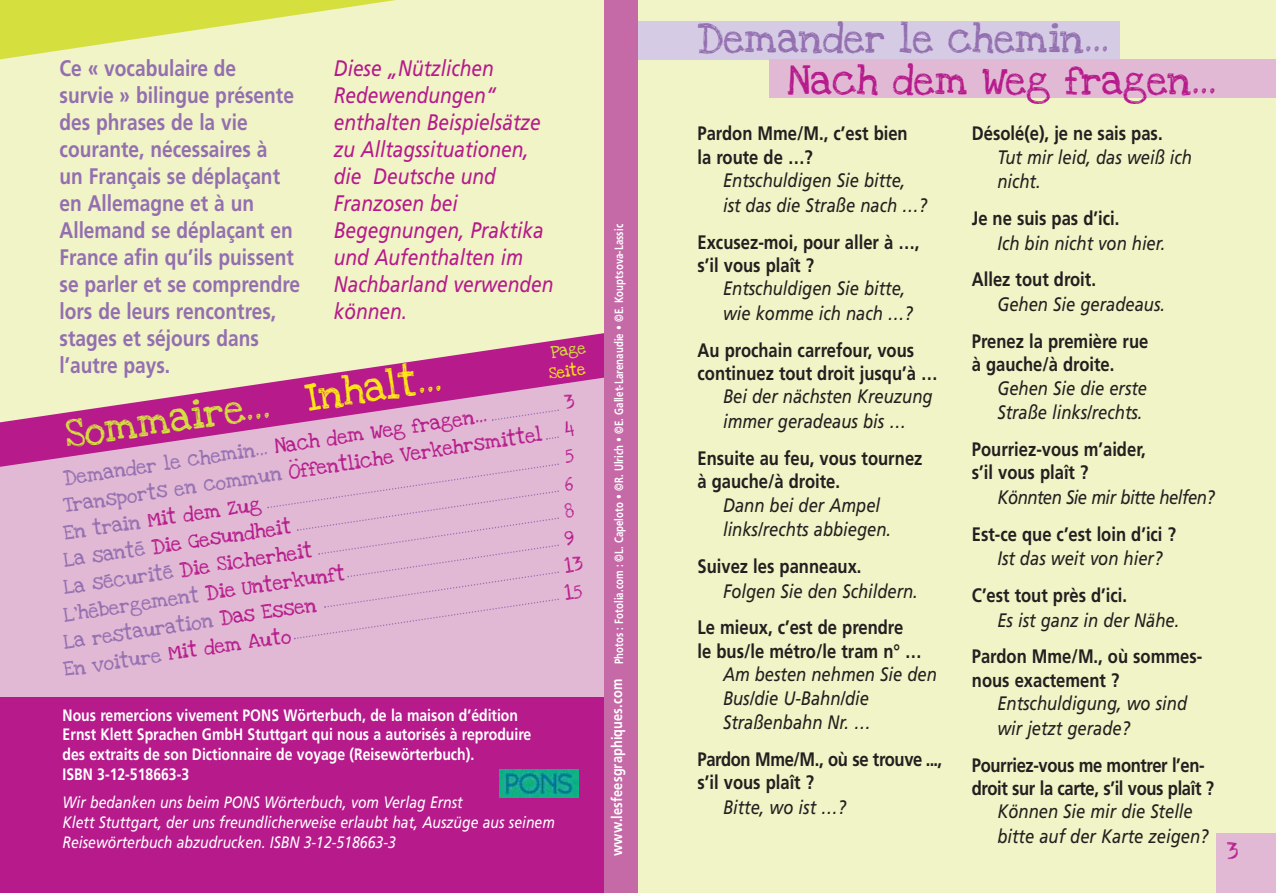
<style>
.page{position:relative;width:1276px;height:893px;background:#fff}
.page>*{position:absolute;margin:0;border:0;box-sizing:border-box;transform-origin:0 0}
.t1{font:30px "Love Ya Like A Sister";color:#936fb0}
.t2{font:30px "Love Ya Like A Sister";color:#b61a8b}
.t3{font:30px "Love Ya Like A Sister";color:#d5df3e}
.t4{font:30px "Love Ya Like A Sister";color:#ffe616}
.t5{font:700 22.5px/27px "Frutiger";color:#936fb0;scale:.85 1}
.t6{font:italic 22.5px/27px "Frutiger";color:#b61a8b;scale:.85 1}
.t7{font:italic 19.5px/24.6px "Frutiger";color:#231f20;scale:.85 1}
.t8{font:700 19.5px/23.4px "Frutiger";color:#231f20;scale:.85 1}
.t9{font:700 19.5px/23.4px "Frutiger";letter-spacing:-.02em;color:#231f20;scale:.85 1}
.t10{font:italic 19.5px "Frutiger";letter-spacing:-.03em;color:#231f20;scale:.85 1}
.t11{font:18px "Love Ya Like A Sister";color:#b61a8b}
.t12{font:700 16.5px/19.8px "Frutiger";color:#fff;scale:.85 1}
.t13{font:italic 16.5px/19.8px "Frutiger";color:#fff;scale:.85 1}
.t14{font:15px/28.8px "Love Ya Like A Sister";color:#b61a8b}
.t15{font:15px "Love Ya Like A Sister";color:#936fb0}
.t16{font:700 12px "Frutiger";letter-spacing:.01em;color:#fff;scale:.8 1}
.t17{font:12px "Love Ya Like A Sister";color:#ffe616}
.t18{font:12px "Love Ya Like A Sister";color:#d5df3e}
.s1{color:#936fb0}
.s2{color:#b61a8b}
.s3{font-size:15px}
</style>
<div class="page">
<div style="left:0;top:0;width:638px;height:893px;background:#f0f4c6"></div>
<svg style="left:0;top:0;width:605px;height:75px"></svg>
<svg style="left:335px;top:328px;width:270px;height:45px"></svg>
<svg style="left:0;top:373px;width:605px;height:324px;background:#dba2c7"></svg>
<div style="left:0;top:697px;width:638px;height:196px;background:#b61a8b"></div>
<div style="left:605px;top:0;width:34px;height:893px;background:#c669a7"></div>
<img style="left:499px;top:769px;width:79px;height:28px">
<div style="left:638px;top:0;width:638px;height:893px;background:#f0f4c6"></div>
<div style="left:638px;top:21px;width:481px;height:39px;background:#d6cbe4"></div>
<div style="left:769px;top:60px;width:507px;height:38px;background:#e2b9d5"></div>
<div style="left:1216px;top:833px;width:60px;height:60px;background:#e2b9d5"></div>
<div style="left:491px;top:393px;width:84px;height:48px;background:#e2b9d5"></div>
<div style="left:267px;top:449px;width:316px;height:191px;background:#e2b9d5"></div>
<svg style="left:136px;top:541px;width:6px;height:3px"></svg>
<svg style="left:164px;top:564px;width:6px;height:4px"></svg>
<svg style="left:104px;top:573px;width:7px;height:4px"></svg>
<svg style="left:89px;top:603px;width:7px;height:3px"></svg>
<p class="t5" style="left:60px;top:57px;width:285px">Ce « vocabulaire de<br>survie » bilingue présente des phrases de la vie courante, nécessaires à<br>un Français se déplaçant en Allemagne et à un<br>Allemand se déplaçant en<br>France afin qu’ils puissent se parler et se comprendre lors de leurs rencontres, stages et séjours dans l’autre pays.</p>
<h1 class="t3" style="left:63px;top:422px;width:208px;rotate:-9deg">Sommaire...</h1>
<p class="t6" style="left:334px;top:57px;width:260px">Diese „Nützlichen<br>Redewendungen“ enthalten Beispielsätze zu Alltagssituationen, die Deutsche und<br>Franzosen bei<br>Begegnungen, Praktika und Aufenthalten im<br>Nachbarland verwenden können.</p>
<p class="t18" style="left:550px;top:347px;width:36px;rotate:-9deg">Page</p>
<p class="t17" style="left:548px;top:368px;width:38px;rotate:-9deg">Seite</p>
<h1 class="t4" style="left:304px;top:384px;width:138px;rotate:-9deg">Inhalt...</h1>
<p class="t14" style="left:58px;top:467px;width:485px;rotate:-9deg"><span class="s1">Demander le chemin...</span> Nach dem Weg fragen...<br><sup>Transpo</sup><span class="s1">rts en commun</span> Offentliche Verkehrsmittel</p>
<p class="t14" style="left:62px;top:521px;width:201px;rotate:-9deg"><span class="s1">En train</span> Mit dem Zug</p>
<p class="t14" style="left:62px;top:549px;width:231px;rotate:-9deg"><span class="s1">La sante</span> Die Gesundheit</p>
<p class="t14" style="left:62px;top:576px;width:253px;rotate:-9deg"><span class="s1">La securite</span> Die Sicherheit</p>
<p class="t15" style="left:63px;top:608px;width:286px;rotate:-9deg">L’hebergement <span class="s2">Die Unterkunft</span></p>
<p class="t15" style="left:63px;top:636px;width:257px;rotate:-9deg">La restauration <span class="s2">Das Essen</span></p>
<p class="t14" style="left:62px;top:658px;width:231px;rotate:-9deg"><span class="s1">En voiture</span> Mit dem Auto</p>
<p class="t12" style="left:63px;top:706px;width:553px">Nous remercions vivement PONS Wörterbuch, de la maison d’édition Ernst Klett Sprachen GmbH Stuttgart qui nous a autorisés à reproduire des extraits de son Dictionnaire de voyage (Reisewörterbuch).<br>ISBN 3-12-518663-3</p>
<p class="t13" style="left:63px;top:794px;width:581px">Wir bedanken uns beim PONS Wörterbuch, vom Verlag Ernst<br>Klett Stuttgart, der uns freundlicherweise erlaubt hat, Auszüge aus seinem<br>Reisewörterbuch abzudrucken. ISBN 3-12-518663-3</p>
<p class="t16" style="left:614px;top:856px;width:791px;rotate:-90deg"><span class="s3">www.lesfeesgraphiques.com</span> Photos : Fotolia.com : ©L. Capeloto • ©R. Ulrich • ©E. Gallet-Larenaudie • ©E. Kouptsova-Lassic</p>
<h1 class="t1" style="left:697px;top:24px;width:413px">Demander le chemin...</h1>
<h1 class="t2" style="left:787px;top:66px;width:431px">Nach dem Weg fragen...</h1>
<p class="t8" style="left:697px;top:123px;width:249px">Pardon Mme/M., c’est bien la route de …?</p>
<p class="t7" style="left:723px;top:170px;width:242px">Entschuldigen Sie bitte, ist das die Straße nach …?</p>
<p class="t8" style="left:697px;top:232px;width:263px">Excusez-moi, pour aller à …, s’il vous plaît ?</p>
<p class="t7" style="left:723px;top:278px;width:225px">Entschuldigen Sie bitte, wie komme ich nach …?</p>
<p class="t8" style="left:697px;top:340px;width:284px">Au prochain carrefour, vous continuez tout droit jusqu’à …</p>
<p class="t7" style="left:723px;top:386px;width:248px">Bei der nächsten Kreuzung immer geradeaus bis …</p>
<p class="t8" style="left:697px;top:448px;width:266px">Ensuite au feu, vous tournez à gauche/à droite.</p>
<p class="t7" style="left:723px;top:494px;width:199px">Dann bei der Ampel links/rechts abbiegen.</p>
<p class="t8" style="left:697px;top:556px;width:194px">Suivez les panneaux.</p>
<p class="t7" style="left:723px;top:580px;width:231px">Folgen Sie den Schildern.</p>
<p class="t8" style="left:697px;top:617px;width:265px">Le mieux, c’est de prendre le bus/le métro/le tram n° …</p>
<p class="t7" style="left:723px;top:664px;width:253px">Am besten nehmen Sie den<br>Bus/die U-Bahn/die<br>Straßenbahn Nr. …</p>
<p class="t9" style="left:697px;top:749px;width:289px">Pardon Mme/M., où se trouve ..., s’il vous plaît ?</p>
<p class="t7" style="left:723px;top:796px;width:146px">Bitte, wo ist …?</p>
<p class="t8" style="left:972px;top:123px;width:226px">Désolé(e), je ne sais pas.</p>
<p class="t7" style="left:997px;top:146px;width:230px">Tut mir leid, das weiß ich nicht.</p>
<p class="t8" style="left:972px;top:208px;width:175px">Je ne suis pas d’ici.</p>
<p class="t7" style="left:997px;top:232px;width:199px">Ich bin nicht von hier.</p>
<p class="t8" style="left:972px;top:269px;width:147px">Allez tout droit.</p>
<p class="t7" style="left:997px;top:293px;width:199px">Gehen Sie geradeaus.</p>
<p class="t8" style="left:972px;top:331px;width:209px">Prenez la première rue à gauche/à droite.</p>
<p class="t7" style="left:997px;top:377px;width:178px">Gehen Sie die erste<br>Straße links/rechts.</p>
<p class="t8" style="left:972px;top:439px;width:206px">Pourriez-vous m’aider, s’il vous plaît ?</p>
<p class="t10" style="left:997px;top:489px;width:257px">Könnten Sie mir bitte helfen?</p>
<p class="t8" style="left:972px;top:524px;width:242px">Est-ce que c’est loin d’ici ?</p>
<p class="t7" style="left:997px;top:548px;width:195px">Ist das weit von hier?</p>
<p class="t8" style="left:972px;top:585px;width:184px">C’est tout près d’ici.</p>
<p class="t7" style="left:997px;top:609px;width:216px">Es ist ganz in der Nähe.</p>
<p class="t8" style="left:972px;top:646px;width:273px">Pardon Mme/M., où sommes&shy;nous exactement ?</p>
<p class="t7" style="left:997px;top:693px;width:225px">Entschuldigung, wo sind wir jetzt gerade?</p>
<p class="t9" style="left:972px;top:755px;width:286px">Pourriez-vous me montrer l’en&shy;droit sur la carte, s’il vous plaît ?</p>
<p class="t7" style="left:997px;top:801px;width:250px">Können Sie mir die Stelle bitte auf der Karte zeigen?</p>
<p class="t11" style="left:1226px;top:842px;width:13px">3</p>
</div>
